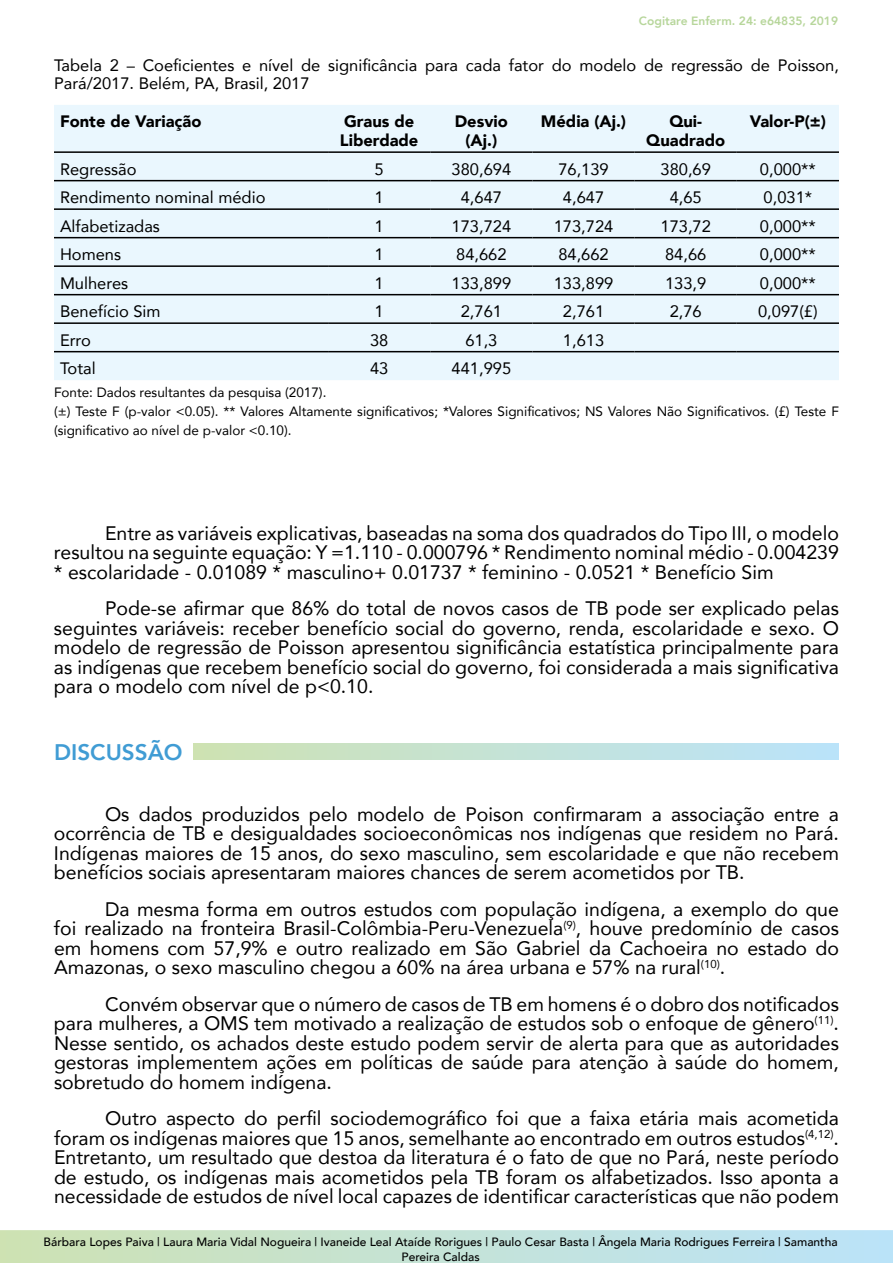
<style>
.page{position:relative;width:893px;height:1263px;background:#fff}
.page>*{position:absolute;margin:0;border:0;box-sizing:border-box;transform-origin:0 0}
.t1{font:800 22.5px "Avenir";color:#409cd4}
.t2{font:19.5px/19.5px "Avenir";color:#000;text-align:justify}
.t3{font:16.5px/18.8px "Avenir";color:#000}
.t4{font:900 16.5px/18.8px "Avenir";color:#000;text-align:center}
.t5{font:13.5px/18.8px "Avenir";color:#000}
.t6{font:500 12px/14.4px "Avenir";color:#000;text-align:center}
.t7{font:800 12px "Avenir";color:#b7d69b}
</style>
<div class="page">
<svg style="left:0;top:1230px;width:893px;height:33px;background:#c4e2d6"></svg>
<div style="left:54px;top:105px;width:785px;height:275px;background:#eaf7fe"></div>
<hr style="left:54px;top:151px;width:274px;height:2px;background:#000">
<hr style="left:328px;top:151px;width:102px;height:2px;background:#000">
<hr style="left:430px;top:151px;width:102px;height:2px;background:#000">
<hr style="left:532px;top:151px;width:103px;height:2px;background:#000">
<hr style="left:635px;top:151px;width:102px;height:2px;background:#000">
<hr style="left:737px;top:151px;width:102px;height:2px;background:#000">
<hr style="left:54px;top:180px;width:274px;height:1px;background:#000">
<hr style="left:328px;top:180px;width:102px;height:1px;background:#000">
<hr style="left:430px;top:180px;width:102px;height:1px;background:#000">
<hr style="left:532px;top:180px;width:103px;height:1px;background:#000">
<hr style="left:635px;top:180px;width:102px;height:1px;background:#000">
<hr style="left:737px;top:180px;width:102px;height:1px;background:#000">
<hr style="left:54px;top:208px;width:274px;height:2px;background:#000">
<hr style="left:328px;top:208px;width:102px;height:2px;background:#000">
<hr style="left:430px;top:208px;width:102px;height:2px;background:#000">
<hr style="left:532px;top:208px;width:103px;height:2px;background:#000">
<hr style="left:635px;top:208px;width:102px;height:2px;background:#000">
<hr style="left:737px;top:208px;width:102px;height:2px;background:#000">
<hr style="left:54px;top:237px;width:274px;height:1px;background:#000">
<hr style="left:328px;top:237px;width:102px;height:1px;background:#000">
<hr style="left:430px;top:237px;width:102px;height:1px;background:#000">
<hr style="left:532px;top:237px;width:103px;height:1px;background:#000">
<hr style="left:635px;top:237px;width:102px;height:1px;background:#000">
<hr style="left:737px;top:237px;width:102px;height:1px;background:#000">
<hr style="left:54px;top:265px;width:274px;height:2px;background:#000">
<hr style="left:328px;top:265px;width:102px;height:2px;background:#000">
<hr style="left:430px;top:265px;width:102px;height:2px;background:#000">
<hr style="left:532px;top:265px;width:103px;height:2px;background:#000">
<hr style="left:635px;top:265px;width:102px;height:2px;background:#000">
<hr style="left:737px;top:265px;width:102px;height:2px;background:#000">
<hr style="left:54px;top:294px;width:274px;height:1px;background:#000">
<hr style="left:328px;top:294px;width:102px;height:1px;background:#000">
<hr style="left:430px;top:294px;width:102px;height:1px;background:#000">
<hr style="left:532px;top:294px;width:103px;height:1px;background:#000">
<hr style="left:635px;top:294px;width:102px;height:1px;background:#000">
<hr style="left:737px;top:294px;width:102px;height:1px;background:#000">
<hr style="left:54px;top:322px;width:274px;height:2px;background:#000">
<hr style="left:328px;top:322px;width:102px;height:2px;background:#000">
<hr style="left:430px;top:322px;width:102px;height:2px;background:#000">
<hr style="left:532px;top:322px;width:103px;height:2px;background:#000">
<hr style="left:635px;top:322px;width:102px;height:2px;background:#000">
<hr style="left:737px;top:322px;width:102px;height:2px;background:#000">
<hr style="left:54px;top:351px;width:274px;height:1px;background:#000">
<hr style="left:328px;top:351px;width:102px;height:1px;background:#000">
<hr style="left:430px;top:351px;width:102px;height:1px;background:#000">
<hr style="left:532px;top:351px;width:103px;height:1px;background:#000">
<hr style="left:635px;top:351px;width:102px;height:1px;background:#000">
<hr style="left:737px;top:351px;width:102px;height:1px;background:#000">
<div style="left:193px;top:743px;width:646px;height:17px;background:linear-gradient(to right,#cee2b2,#bae3fb)"></div>
<p class="t7" style="left:639px;top:12px;width:201px">Cogitare Enferm. 24: e64835, 2019</p>
<p class="t3" style="left:54px;top:55px;width:786px">Tabela 2 – Coeficientes e nível de significância para cada fator do modelo de regressão de Poisson,<br>Pará/2017. Belém, PA, Brasil, 2017</p>
<p class="t4" style="left:60px;top:112px;width:143px">Fonte de Variação</p>
<p class="t4" style="left:340px;top:112px;width:80px;text-align:left">Graus de<br>Liberdade</p>
<p class="t4" style="left:455px;top:112px;width:55px">Desvio (Aj.)</p>
<p class="t4" style="left:541px;top:112px;width:87px">Média (Aj.)</p>
<p class="t4" style="left:646px;top:112px;width:80px">Qui-<br>Quadrado</p>
<p class="t4" style="left:750px;top:112px;width:78px">Valor-P(±)</p>
<p class="t3" style="left:60px;top:159px;width:78px">Regressão</p>
<p class="t3" style="left:375px;top:159px;width:11px">5</p>
<p class="t3" style="left:452px;top:159px;width:61px">380,694</p>
<p class="t3" style="left:558px;top:159px;width:52px">76,139</p>
<p class="t3" style="left:660px;top:159px;width:52px">380,69</p>
<p class="t3" style="left:760px;top:159px;width:57px">0,000**</p>
<p class="t3" style="left:60px;top:188px;width:207px">Rendimento nominal médio</p>
<p class="t3" style="left:375px;top:188px;width:11px">1</p>
<p class="t3" style="left:461px;top:188px;width:43px">4,647</p>
<p class="t3" style="left:563px;top:188px;width:43px">4,647</p>
<p class="t3" style="left:670px;top:188px;width:34px">4,65</p>
<p class="t3" style="left:764px;top:188px;width:50px">0,031*</p>
<p class="t3" style="left:60px;top:216px;width:101px">Alfabetizadas</p>
<p class="t3" style="left:375px;top:216px;width:11px">1</p>
<p class="t3" style="left:452px;top:216px;width:61px">173,724</p>
<p class="t3" style="left:554px;top:216px;width:61px">173,724</p>
<p class="t3" style="left:660px;top:216px;width:52px">173,72</p>
<p class="t3" style="left:760px;top:216px;width:57px">0,000**</p>
<p class="t3" style="left:60px;top:245px;width:63px">Homens</p>
<p class="t3" style="left:375px;top:245px;width:11px">1</p>
<p class="t3" style="left:456px;top:245px;width:52px">84,662</p>
<p class="t3" style="left:558px;top:245px;width:52px">84,662</p>
<p class="t3" style="left:665px;top:245px;width:43px">84,66</p>
<p class="t3" style="left:760px;top:245px;width:57px">0,000**</p>
<p class="t3" style="left:60px;top:273px;width:70px">Mulheres</p>
<p class="t3" style="left:375px;top:273px;width:11px">1</p>
<p class="t3" style="left:452px;top:273px;width:61px">133,899</p>
<p class="t3" style="left:554px;top:273px;width:61px">133,899</p>
<p class="t3" style="left:665px;top:273px;width:43px">133,9</p>
<p class="t3" style="left:760px;top:273px;width:57px">0,000**</p>
<p class="t3" style="left:60px;top:302px;width:102px">Benefício Sim</p>
<p class="t3" style="left:375px;top:302px;width:11px">1</p>
<p class="t3" style="left:461px;top:302px;width:43px">2,761</p>
<p class="t3" style="left:563px;top:302px;width:43px">2,761</p>
<p class="t3" style="left:670px;top:302px;width:34px">2,76</p>
<p class="t3" style="left:758px;top:302px;width:61px">0,097(£)</p>
<p class="t3" style="left:60px;top:330px;width:32px">Erro</p>
<p class="t3" style="left:370px;top:330px;width:20px">38</p>
<p class="t3" style="left:465px;top:330px;width:34px">61,3</p>
<p class="t3" style="left:563px;top:330px;width:43px">1,613</p>
<p class="t3" style="left:60px;top:359px;width:37px">Total</p>
<p class="t3" style="left:370px;top:359px;width:20px">43</p>
<p class="t3" style="left:452px;top:359px;width:61px">441,995</p>
<p class="t5" style="left:54px;top:383px;width:786px">Fonte: Dados resultantes da pesquisa (2017).<br>(±) Teste F (p-valor &lt;0.05). ** Valores Altamente significativos; *Valores Significativos; NS Valores Não Significativos. (£) Teste F (significativo ao nível de p-valor &lt;0.10).</p>
<p class="t2" style="left:54px;top:523px;width:786px;text-indent:51px">Entre as variáveis explicativas, baseadas na soma dos quadrados do Tipo III, o modelo resultou na seguinte equação: Y =1.110 - 0.000796 * Rendimento nominal médio - 0.004239 * escolaridade - 0.01089 * masculino+ 0.01737 * feminino - 0.0521 * Benefício Sim</p>
<p class="t2" style="left:54px;top:598px;width:786px;text-indent:51px">Pode-se afirmar que 86% do total de novos casos de TB pode ser explicado pelas seguintes variáveis: receber benefício social do governo, renda, escolaridade e sexo. O modelo de regressão de Poisson apresentou significância estatística principalmente para as indígenas que recebem benefício social do governo, foi considerada a mais significativa para o modelo com nível de p&lt;0.10.</p>
<p class="t1" style="left:54px;top:734px;width:130px">DISCUSSÃO</p>
<p class="t2" style="left:54px;top:804px;width:786px;text-indent:51px">Os dados produzidos pelo modelo de Poison confirmaram a associação entre a ocorrência de TB e desigualdades socioeconômicas nos indígenas que residem no Pará.<br>Indígenas maiores de 15 anos, do sexo masculino, sem escolaridade e que não recebem benefícios sociais apresentaram maiores chances de serem acometidos por TB.</p>
<p class="t2" style="left:54px;top:899px;width:786px;text-indent:51px">Da mesma forma em outros estudos com população indígena, a exemplo do que foi realizado na fronteira Brasil-Colômbia-Peru-Venezuela<sup>(9)</sup>, houve predomínio de casos em homens com 57,9% e outro realizado em São Gabriel da Cachoeira no estado do Amazonas, o sexo masculino chegou a 60% na área urbana e 57% na rural<sup>(10)</sup>.</p>
<p class="t2" style="left:54px;top:994px;width:786px;text-indent:51px">Convém observar que o número de casos de TB em homens é o dobro dos notificados para mulheres, a OMS tem motivado a realização de estudos sob o enfoque de gênero<sup>(11)</sup>.<br>Nesse sentido, os achados deste estudo podem servir de alerta para que as autoridades gestoras implementem ações em políticas de saúde para atenção à saúde do homem, sobretudo do homem indígena.</p>
<p class="t2" style="left:54px;top:1108px;width:786px;text-indent:51px">Outro aspecto do perfil sociodemográfico foi que a faixa etária mais acometida foram os indígenas maiores que 15 anos, semelhante ao encontrado em outros estudos<sup>(4,12)</sup>.<br>Entretanto, um resultado que destoa da literatura é o fato de que no Pará, neste período de estudo, os indígenas mais acometidos pela TB foram os alfabetizados. Isso aponta a necessidade de estudos de nível local capazes de identificar características que não podem</p>
<p class="t6" style="left:44px;top:1234px;width:795px">Bárbara Lopes Paiva | Laura Maria Vidal Nogueira | Ivaneide Leal Ataíde Rorigues | Paulo Cesar Basta | Ângela Maria Rodrigues Ferreira | Samantha<br>Pereira Caldas</p>
</div>
